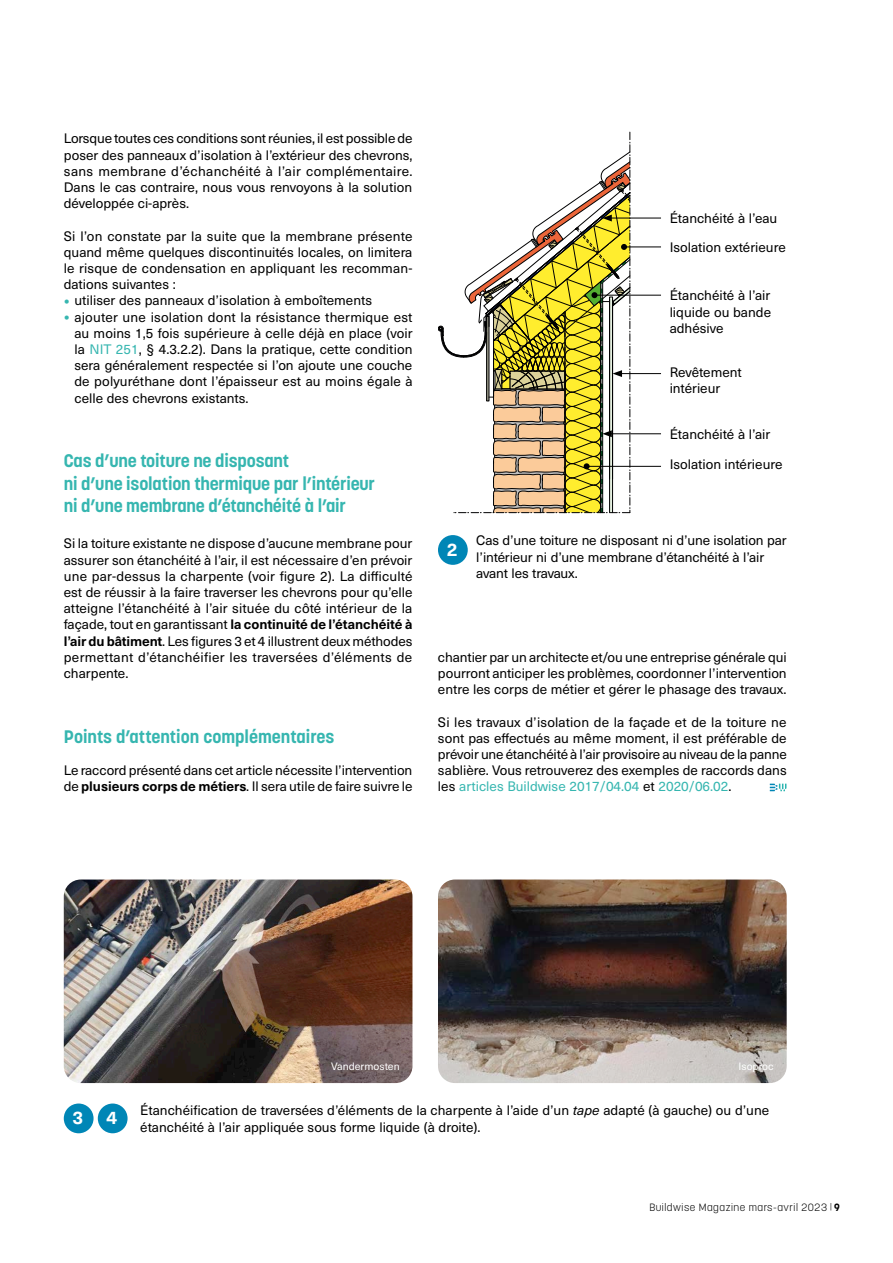
<style>
.page{position:relative;width:893px;height:1263px;background:#fff}
.page>*{position:absolute;margin:0;border:0;box-sizing:border-box;transform-origin:0 0}
.Title_Green{font:700 18px/22.5px "Korolev";letter-spacing:-.01em;color:#36b6b0}
.t1{font:700 18px "Neue Haas Unica W1 G";color:#fff}
.Body_text{font:13.5px/16.2px "Neue Haas Unica W1 G";color:#000;text-align:justify}
.Number_Text{font:13.5px/16.2px "Neue Haas Unica W1 G";letter-spacing:-.005em;color:#000}
.Picture_text{font:13.5px/16.2px "Neue Haas Unica W1 G";color:#000;text-align:justify}
.t2{font:300 10.5px "Korolev";letter-spacing:.05em;color:#000}
.Photo_Caption_Negati{font:10.5px "Neue Haas Unica W1 G";color:#fff}
.s1{font-size:18px;color:#36b6b0}
.s2{color:#36b6b0}
.s3{font-weight:700}
.s4{font-style:italic}
.s5{font-size:9.15px}
</style>
<div class="page">
<div style="left:438px;top:535px;width:30px;height:30px;background:#0086b6;border-radius:50%"></div>
<div style="left:64px;top:1103px;width:30px;height:30px;background:#0086b6;border-radius:50%"></div>
<div style="left:98px;top:1103px;width:30px;height:30px;background:#0086b6;border-radius:50%"></div>
<img style="left:64px;top:879px;width:348px;height:204px">
<img style="left:438px;top:879px;width:349px;height:204px">
<svg style="left:770px;top:784px;width:16px;height:7px"></svg>
<hr style="left:587px;top:466px;width:74px;height:1px;background:#000">
<hr style="left:609px;top:433px;width:52px;height:1px;background:#000">
<hr style="left:620px;top:373px;width:41px;height:1px;background:#000">
<hr style="left:594px;top:295px;width:67px;height:1px;background:#000">
<hr style="left:624px;top:247px;width:37px;height:1px;background:#000">
<hr style="left:609px;top:218px;width:52px;height:1px;background:#000">
<svg style="left:438px;top:132px;width:193px;height:382px"></svg>
<p class="Body_text" style="left:64px;top:130px;width:350px">Lorsque toutes ces conditions sont réunies, il est possible de poser des panneaux d’isolation à l’extérieur des chevrons, sans membrane d’échanchéité à l’air complémentaire.<br>Dans le cas contraire, nous vous renvoyons à la solution développée ci-après.</p>
<p class="Body_text" style="left:64px;top:227px;width:350px">Si l’on constate par la suite que la membrane présente quand même quelques discontinuités locales, on limitera le risque de condensation en appliquant les recomman&shy;dations suivantes :</p>
<p class="Body_text" style="left:64px;top:292px;width:310px"><span class="s1">•</span> utiliser des panneaux d’isolation à emboîtements</p>
<p class="Body_text" style="left:74px;top:308px;width:340px;text-indent:-11px"><span class="s1">•</span> ajouter une isolation dont la résistance thermique est au moins 1,5 fois supérieure à celle déjà en place (voir la <span class="s2">NIT 251</span>, § 4.3.2.2). Dans la pratique, cette condition sera généralement respectée si l’on ajoute une couche de polyuréthane dont l’épaisseur est au moins égale à celle des chevrons existants.</p>
<p class="Title_Green" style="left:64px;top:450px;width:313px">Cas d’une toiture ne disposant<br>ni d’une isolation thermique par l’intérieur ni d’une membrane d’étanchéité à l’air</p>
<p class="Body_text" style="left:64px;top:535px;width:350px">Si la toiture existante ne dispose d’aucune membrane pour assurer son étanchéité à l’air, il est nécessaire d’en prévoir une par-dessus la charpente (voir figure 2). La difficulté est de réussir à la faire traverser les chevrons pour qu’elle atteigne l’étanchéité à l’air située du côté intérieur de la façade, tout en garantissant <span class="s3">la continuité de l’étanchéité à l’air du bâtiment</span>. Les figures 3 et 4 illustrent deux méthodes permettant d’étanchéifier les traversées d’éléments de charpente.</p>
<p class="Title_Green" style="left:64px;top:725px;width:272px">Points d’attention complémentaires</p>
<p class="Body_text" style="left:64px;top:762px;width:350px">Le raccord présenté dans cet article nécessite l’intervention de <span class="s3">plusieurs corps de métiers</span>. Il sera utile de faire suivre le</p>
<p class="Picture_text" style="left:670px;top:210px;width:109px">Étanchéité à l’eau</p>
<p class="Picture_text" style="left:670px;top:238px;width:118px">Isolation extérieure</p>
<p class="Picture_text" style="left:670px;top:287px;width:103px">Étanchéité à l’air liquide ou bande adhésive</p>
<p class="Picture_text" style="left:670px;top:363px;width:74px">Revêtement intérieur</p>
<p class="Picture_text" style="left:670px;top:425px;width:102px">Étanchéité à l’air</p>
<p class="Picture_text" style="left:670px;top:456px;width:114px">Isolation intérieure</p>
<p class="t1" style="left:447px;top:536px;width:12px">2</p>
<p class="Number_Text" style="left:476px;top:532px;width:312px">Cas d’une toiture ne disposant ni d’une isolation par l’intérieur ni d’une membrane d’étanchéité à l’air avant les travaux.</p>
<p class="Body_text" style="left:438px;top:648px;width:350px">chantier par un architecte et/ou une entreprise générale qui pourront anticiper les problèmes, coordonner l’intervention entre les corps de métier et gérer le phasage des travaux.</p>
<p class="Body_text" style="left:438px;top:713px;width:350px">Si les travaux d’isolation de la façade et de la toiture ne sont pas effectués au même moment, il est préférable de prévoir une étanchéité à l’air provisoire au niveau de la panne sablière. Vous retrouverez des exemples de raccords dans les <span class="s2">articles Buildwise 2017/04.04</span> et <span class="s2">2020/06.02</span>.</p>
<p class="t1" style="left:73px;top:1104px;width:12px">3</p>
<p class="t1" style="left:107px;top:1104px;width:12px">4</p>
<p class="Photo_Caption_Negati" style="left:331px;top:1059px;width:70px">Vandermosten</p>
<p class="Photo_Caption_Negati" style="left:738px;top:1059px;width:37px">Isoproc</p>
<p class="Number_Text" style="left:140px;top:1102px;width:630px">Étanchéification de traversées d’éléments de la charpente à l’aide d’un <span class="s4">tape</span> adapté (à gauche) ou d’une étanchéité à l’air appliquée sous forme liquide (à droite).</p>
<p class="t2" style="left:649px;top:1200px;width:192px">Buildwise Magazine mars-avril 2023 <span class="s5">|</span> <span class="s3">9</span></p>
</div>
